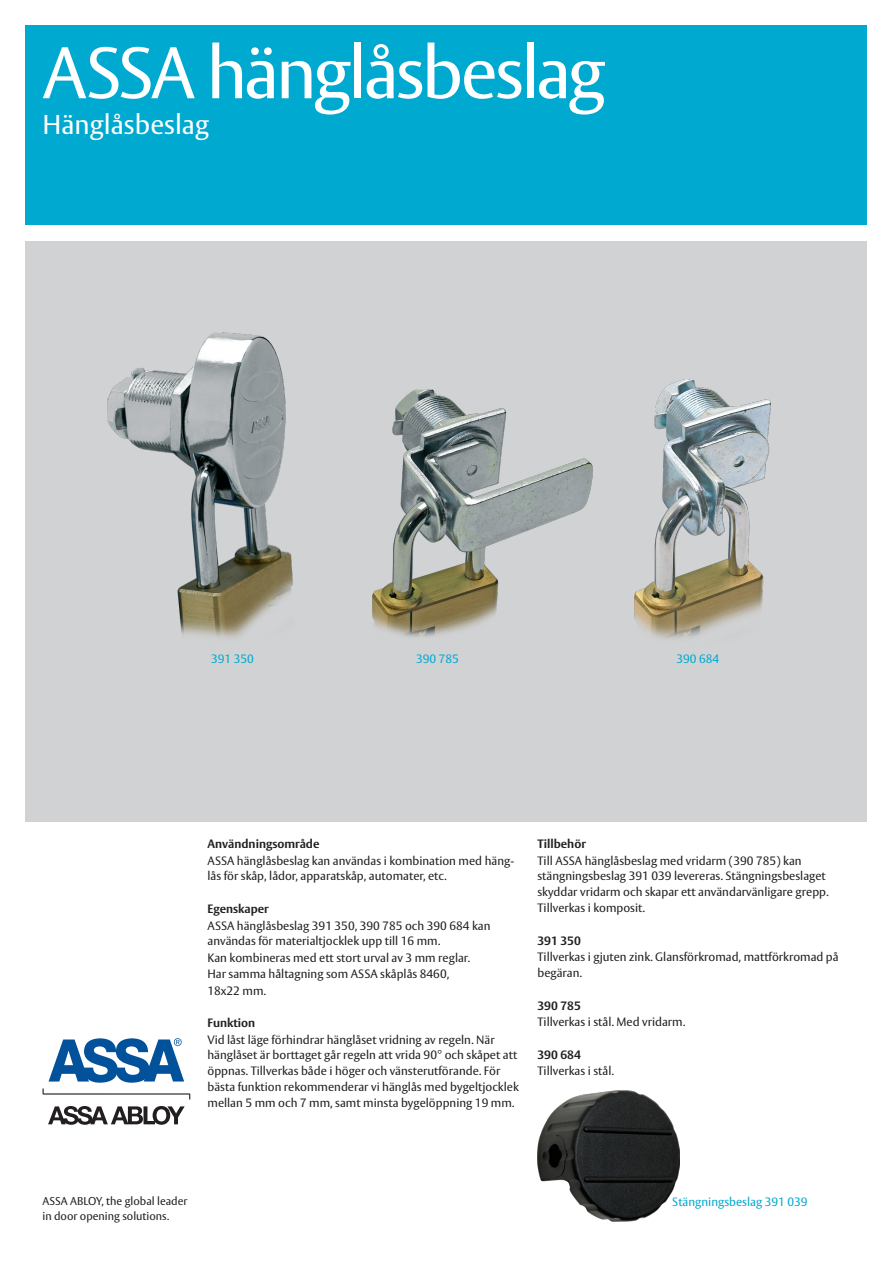
<style>
.page{position:relative;width:893px;height:1263px;background:#fff}
.page>*{position:absolute;margin:0;border:0;box-sizing:border-box;transform-origin:0 0}
.Huvudrubrik_framsida{font:72px "ASSA Vesta";letter-spacing:-.04em;color:#fff}
.Underrubrik_framsida{font:27px "ASSA Vesta";color:#fff}
.Brödtext{font:12px/15.8px "ASSA Vesta";color:#231f20}
.Brödtext_rubrik{font:700 12px "ASSA Vesta";color:#231f20}
.Bildtext{font:12px "ASSA Vesta";color:#00a9d0}
.Brödtext-2{font:700 12px "ASSA Vesta";color:#231f20}
.t1{font:11.25px "ASSA Vesta";color:#231f20}
</style>
<div class="page">
<div style="left:26px;top:242px;width:841px;height:580px;background:#d1d2d4"></div>
<div style="left:26px;top:26px;width:841px;height:199px;background:#00a9d0"></div>
<svg style="left:48px;top:1106px;width:137px;height:19px"></svg>
<svg style="left:43px;top:1038px;width:147px;height:61px"></svg>
<img style="left:107px;top:333px;width:186px;height:305px">
<img style="left:372px;top:389px;width:220px;height:248px">
<img style="left:634px;top:379px;width:137px;height:260px">
<img style="left:537px;top:1090px;width:142px;height:131px">
<p class="Huvudrubrik_framsida" style="left:43px;top:30px;width:564px">ASSA hänglåsbeslag</p>
<p class="Underrubrik_framsida" style="left:43px;top:108px;width:168px">Hänglåsbeslag</p>
<p class="Bildtext" style="left:211px;top:652px;width:44px">391 350</p>
<p class="Bildtext" style="left:416px;top:652px;width:44px">390 785</p>
<p class="Bildtext" style="left:677px;top:652px;width:44px">390 684</p>
<p class="Brödtext_rubrik" style="left:207px;top:837px;width:114px">Användningsområde</p>
<p class="Brödtext" style="left:207px;top:853px;width:308px">ASSA hänglåsbeslag kan användas i kombination med häng&shy;lås för skåp, lådor, apparatskåp, automater, etc.</p>
<p class="Brödtext_rubrik" style="left:207px;top:902px;width:63px">Egenskaper</p>
<p class="Brödtext" style="left:207px;top:918px;width:285px">ASSA hänglåsbeslag 391 350, 390 785 och 390 684 kan användas för materialtjocklek upp till 16 mm.</p>
<p class="Brödtext" style="left:207px;top:950px;width:264px">Kan kombineras med ett stort urval av 3 mm reglar.</p>
<p class="Brödtext" style="left:207px;top:966px;width:243px">Har samma håltagning som ASSA skåplås 8460,</p>
<p class="Brödtext" style="left:207px;top:983px;width:60px">18x22 mm.</p>
<p class="Brödtext_rubrik" style="left:207px;top:1016px;width:49px">Funktion</p>
<p class="Brödtext" style="left:207px;top:1032px;width:313px">Vid låst läge förhindrar hänglåset vridning av regeln. När hänglåset är borttaget går regeln att vrida 90° och skåpet att öppnas. Tillverkas både i höger och vänsterutförande. För bästa funktion rekommenderar vi hänglås med bygeltjocklek mellan 5 mm och 7 mm, samt minsta bygelöppning 19 mm.</p>
<p class="Brödtext_rubrik" style="left:537px;top:837px;width:50px">Tillbehör</p>
<p class="Brödtext" style="left:537px;top:853px;width:293px">Till ASSA hänglåsbeslag med vridarm (390 785) kan stängningsbeslag 391 039 levereras. Stängningsbeslaget skyddar vridarm och skapar ett användarvänligare grepp.<br>Tillverkas i komposit.</p>
<p class="Brödtext-2" style="left:537px;top:933px;width:45px">391 350</p>
<p class="Brödtext" style="left:537px;top:949px;width:303px">Tillverkas i gjuten zink. Glansförkromad, mattförkromad på begäran.</p>
<p class="Brödtext-2" style="left:537px;top:998px;width:45px">390 785</p>
<p class="Brödtext" style="left:537px;top:1014px;width:149px">Tillverkas i stål. Med vridarm.</p>
<p class="Brödtext-2" style="left:537px;top:1047px;width:45px">390 684</p>
<p class="Brödtext" style="left:537px;top:1064px;width:78px">Tillverkas i stål.</p>
<p class="t1" style="left:43px;top:1195px;width:147px">ASSA ABLOY, the global leader</p>
<p class="t1" style="left:43px;top:1210px;width:128px">in door opening solutions.</p>
<p class="Bildtext" style="left:672px;top:1194px;width:137px">Stängningsbeslag 391 039</p>
</div>
